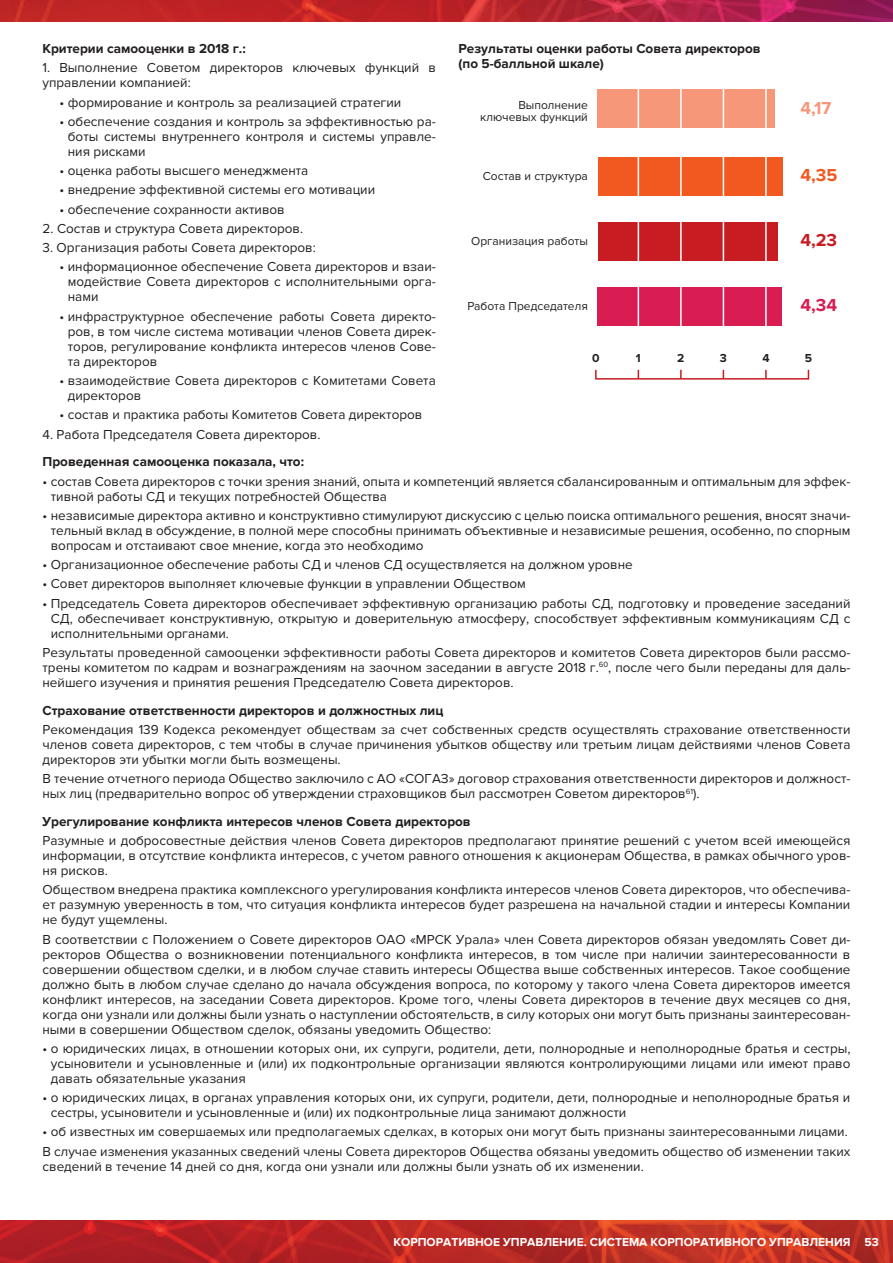
<style>
.page{position:relative;width:893px;height:1263px;background:#fff}
.page>*{position:absolute;margin:0;border:0;box-sizing:border-box;transform-origin:0 0}
.t1{font:700 18px "Proxima Nova";color:#f6977a}
.t2{font:700 18px "Proxima Nova";color:#f15921}
.t3{font:700 18px "Proxima Nova";color:#c61c22}
.t4{font:700 18px "Proxima Nova";color:#d91c52}
.text{font:13.5px/15px "Proxima Nova";color:#231f20;text-align:justify}
.bold{font:700 13.5px/15px "Proxima Nova";color:#231f20}
.text-2{font:700 13.5px "Proxima Nova";color:#231f20}
.t5{font:12px/12px "Proxima Nova";color:#231f20;text-align:right}
.t6{font:700 12px "Proxima Nova";color:#fff}
.t7{font:700 12px "Proxima Nova";color:#231f20}
</style>
<div class="page">
<img style="left:0;top:1220px;width:893px;height:43px">
<img style="left:0;top:0;width:893px;height:21px">
<div style="left:598px;top:90px;width:177px;height:38px;background:#f6977a"></div>
<div style="left:598px;top:222px;width:179px;height:38px;background:#c61c22"></div>
<div style="left:598px;top:287px;width:184px;height:38px;background:#d91c52"></div>
<div style="left:598px;top:157px;width:185px;height:38px;background:#f15921"></div>
<div style="left:595px;top:369px;width:214px;height:11px;border:2px solid #c61c22"></div>
<svg style="left:765px;top:370px;width:2px;height:9px"></svg>
<svg style="left:680px;top:370px;width:2px;height:9px"></svg>
<hr style="left:638px;top:79px;width:1px;height:265px;background:#fff">
<hr style="left:680px;top:79px;width:2px;height:265px;background:#fff">
<hr style="left:723px;top:79px;width:1px;height:265px;background:#fff">
<hr style="left:765px;top:79px;width:2px;height:265px;background:#fff">
<p class="bold" style="left:459px;top:41px;width:304px">Результаты оценки работы Совета директоров (по 5-балльной шкале)</p>
<p class="text-2" style="left:43px;top:41px;width:205px">Критерии самооценки в 2018 г.:</p>
<p class="text" style="left:43px;top:61px;width:395px">1. Выполнение Советом директоров ключевых функций в управлении компанией:</p>
<p class="text" style="left:60px;top:95px;width:343px">• формирование и контроль за реализацией стратегии</p>
<p class="text" style="left:68px;top:114px;width:369px;text-indent:-8px">• обеспечение создания и контроль за эффективностью ра&shy;боты системы внутреннего контроля и системы управле&shy;ния рисками</p>
<p class="text" style="left:60px;top:163px;width:250px">• оценка работы высшего менеджмента</p>
<p class="text" style="left:60px;top:183px;width:317px">• внедрение эффективной системы его мотивации</p>
<p class="text" style="left:60px;top:202px;width:227px">• обеспечение сохранности активов</p>
<p class="text" style="left:43px;top:221px;width:262px">2. Состав и структура Совета директоров.</p>
<p class="text" style="left:43px;top:240px;width:275px">3. Организация работы Совета директоров:</p>
<p class="text" style="left:68px;top:260px;width:369px;text-indent:-8px">• информационное обеспечение Совета директоров и взаи&shy;модействие Совета директоров с исполнительными орга&shy;нами</p>
<p class="text" style="left:68px;top:309px;width:369px;text-indent:-8px">• инфраструктурное обеспечение работы Совета директо&shy;ров, в том числе система мотивации членов Совета дирек&shy;торов, регулирование конфликта интересов членов Сове&shy;та директоров</p>
<p class="text" style="left:68px;top:373px;width:369px;text-indent:-8px">• взаимодействие Совета директоров с Комитетами Совета директоров</p>
<p class="text" style="left:60px;top:407px;width:364px">• состав и практика работы Комитетов Совета директоров</p>
<p class="text" style="left:43px;top:427px;width:279px">4. Работа Председателя Совета директоров.</p>
<p class="bold" style="left:43px;top:455px;width:263px">Проведенная самооценка показала, что:</p>
<p class="text" style="left:51px;top:474px;width:801px;text-indent:-8px">• состав Совета директоров с точки зрения знаний, опыта и компетенций является сбалансированным и оптимальным для эффек&shy;тивной работы СД и текущих потребностей Общества</p>
<p class="text" style="left:51px;top:508px;width:801px;text-indent:-8px">• независимые директора активно и конструктивно стимулируют дискуссию с целью поиска оптимального решения, вносят значи&shy;тельный вклад в обсуждение, в полной мере способны принимать объективные и независимые решения, особенно, по спорным вопросам и отстаивают свое мнение, когда это необходимо</p>
<p class="text" style="left:43px;top:557px;width:592px">• Организационное обеспечение работы СД и членов СД осуществляется на должном уровне</p>
<p class="text" style="left:43px;top:576px;width:485px">• Совет директоров выполняет ключевые функции в управлении Обществом</p>
<p class="text" style="left:51px;top:596px;width:801px;text-indent:-8px">• Председатель Совета директоров обеспечивает эффективную организацию работы СД, подготовку и проведение заседаний СД, обеспечивает конструктивную, открытую и доверительную атмосферу, способствует эффективным коммуникациям СД с исполнительными органами.</p>
<p class="text" style="left:43px;top:645px;width:809px">Результаты проведенной самооценки эффективности работы Совета директоров и комитетов Совета директоров были рассмо&shy;трены комитетом по кадрам и вознаграждениям на заочном заседании в августе 2018 г.<sup>60</sup>, после чего были переданы для даль&shy;нейшего изучения и принятия решения Председателю Совета директоров.</p>
<p class="bold" style="left:43px;top:703px;width:402px">Страхование ответственности директоров и должностных лиц</p>
<p class="text" style="left:43px;top:722px;width:809px">Рекомендация 139 Кодекса рекомендует обществам за счет собственных средств осуществлять страхование ответственности членов совета директоров, с тем чтобы в случае причинения убытков обществу или третьим лицам действиями членов Совета директоров эти убытки могли быть возмещены.</p>
<p class="text" style="left:43px;top:771px;width:809px">В течение отчетного периода Общество заключило с АО «СОГАЗ» договор страхования ответственности директоров и должност&shy;ных лиц (предварительно вопрос об утверждении страховщиков был рассмотрен Советом директоров<sup>61</sup>).</p>
<p class="bold" style="left:43px;top:814px;width:430px">Урегулирование конфликта интересов членов Совета директоров</p>
<p class="text" style="left:43px;top:833px;width:809px">Разумные и добросовестные действия членов Совета директоров предполагают принятие решений с учетом всей имеющейся информации, в отсутствие конфликта интересов, с учетом равного отношения к акционерам Общества, в рамках обычного уров&shy;ня рисков.</p>
<p class="text" style="left:43px;top:882px;width:809px">Обществом внедрена практика комплексного урегулирования конфликта интересов членов Совета директоров, что обеспечива&shy;ет разумную уверенность в том, что ситуация конфликта интересов будет разрешена на начальной стадии и интересы Компании не будут ущемлены.</p>
<p class="text" style="left:43px;top:932px;width:809px">В соответствии с Положением о Совете директоров ОАО «МРСК Урала» член Совета директоров обязан уведомлять Совет ди&shy;ректоров Общества о возникновении потенциального конфликта интересов, в том числе при наличии заинтересованности в совершении обществом сделки, и в любом случае ставить интересы Общества выше собственных интересов. Такое сообщение должно быть в любом случае сделано до начала обсуждения вопроса, по которому у такого члена Совета директоров имеется конфликт интересов, на заседании Совета директоров. Кроме того, члены Совета директоров в течение двух месяцев со дня, когда они узнали или должны были узнать о наступлении обстоятельств, в силу которых они могут быть признаны заинтересован&shy;ными в совершении Обществом сделок, обязаны уведомить Общество:</p>
<p class="text" style="left:51px;top:1041px;width:801px;text-indent:-8px">• о юридических лицах, в отношении которых они, их супруги, родители, дети, полнородные и неполнородные братья и сестры, усыновители и усыновленные и (или) их подконтрольные организации являются контролирующими лицами или имеют право давать обязательные указания</p>
<p class="text" style="left:51px;top:1090px;width:801px;text-indent:-8px">• о юридических лицах, в органах управления которых они, их супруги, родители, дети, полнородные и неполнородные братья и сестры, усыновители и усыновленные и (или) их подконтрольные лица занимают должности</p>
<p class="text" style="left:43px;top:1124px;width:807px">• об известных им совершаемых или предполагаемых сделках, в которых они могут быть признаны заинтересованными лицами.</p>
<p class="text" style="left:43px;top:1144px;width:809px">В случае изменения указанных сведений члены Совета директоров Общества обязаны уведомить общество об изменении таких сведений в течение 14 дней со дня, когда они узнали или должны были узнать об их изменении.</p>
<p class="t5" style="left:480px;top:99px;width:109px">Выполнение ключевых функций</p>
<p class="t1" style="left:800px;top:98px;width:32px">4,17</p>
<p class="t2" style="left:800px;top:165px;width:38px">4,35</p>
<p class="t5" style="left:483px;top:170px;width:107px">Состав и структура</p>
<p class="t3" style="left:800px;top:230px;width:38px">4,23</p>
<p class="t5" style="left:471px;top:235px;width:118px">Организация работы</p>
<p class="t4" style="left:800px;top:295px;width:38px">4,34</p>
<p class="t5" style="left:467px;top:300px;width:122px">Работа Председателя</p>
<p class="t7" style="left:592px;top:351px;width:9px">0</p>
<p class="t7" style="left:677px;top:351px;width:9px">2</p>
<p class="t7" style="left:720px;top:351px;width:9px">3</p>
<p class="t7" style="left:762px;top:351px;width:9px">4</p>
<p class="t7" style="left:805px;top:351px;width:9px">5</p>
<p class="t7" style="left:636px;top:351px;width:6px">1</p>
<p class="t6" style="left:394px;top:1235px;width:458px">КОРПОРАТИВНОЕ УПРАВЛЕНИЕ. СИСТЕМА КОРПОРАТИВНОГО УПРАВЛЕНИЯ</p>
<p class="t6" style="left:864px;top:1235px;width:16px">53</p>
</div>
